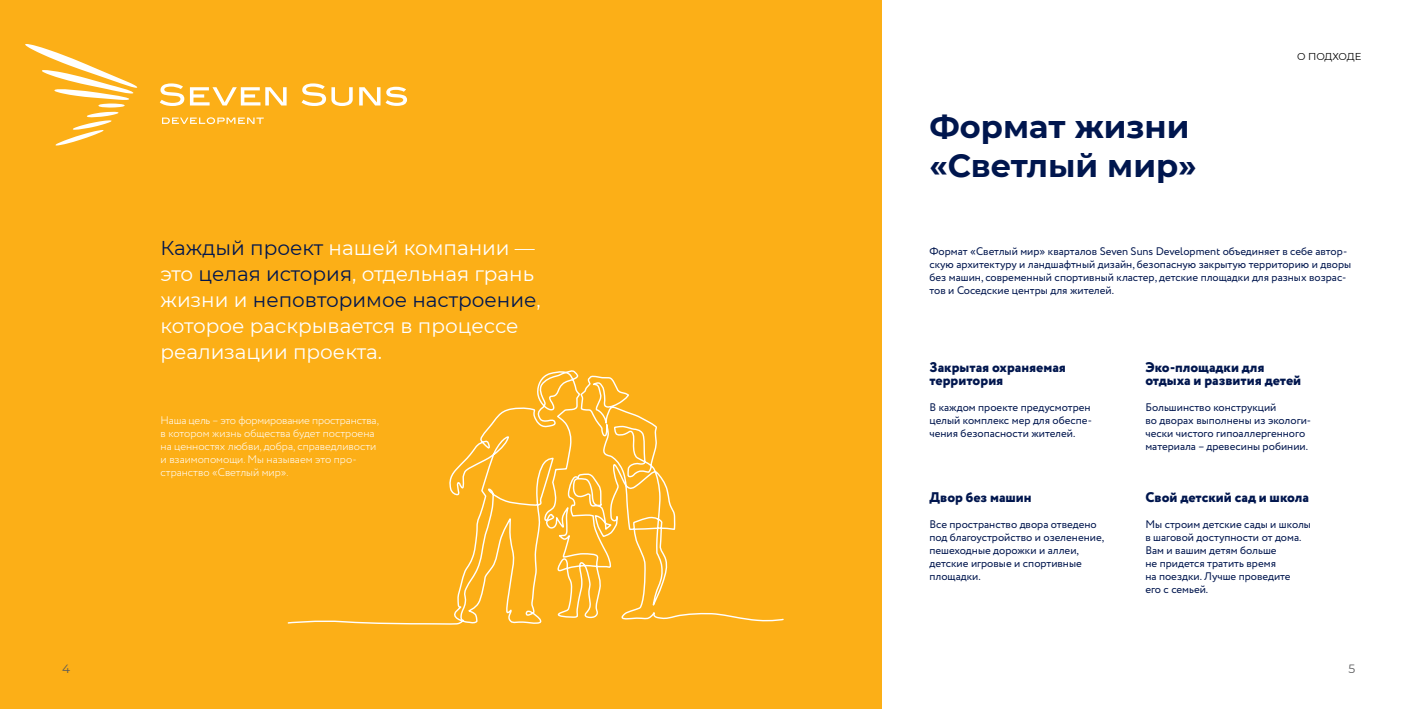
<style>
.page{position:relative;width:1418px;height:709px;background:#fff}
.page>*{position:absolute;margin:0;border:0;box-sizing:border-box;transform-origin:0 0}
.t1{font:700 32px/39px "Montserrat";color:#00164e}
.t2{font:20px/26px "Montserrat";color:#fff}
.t3{font:800 14px/13px "Circe";color:#00164e}
.t4{font:12px "Montserrat";color:#58595b}
.t5{font:11px/13px "Circe";color:#00164e}
.t6{font:300 11px/13px "Circe";color:#fff}
.t7{font:10px "Montserrat";letter-spacing:-.02em;color:#000}
.s1{color:#00164e}
</style>
<div class="page">
<div style="left:0;top:0;width:881px;height:709px;background:#fcaf17"></div>
<svg style="left:287px;top:370px;width:497px;height:255px"></svg>
<svg style="left:162px;top:117px;width:102px;height:7px"></svg>
<svg style="left:25px;top:44px;width:112px;height:102px"></svg>
<svg style="left:160px;top:83px;width:24px;height:23px"></svg>
<svg style="left:190px;top:87px;width:96px;height:18px"></svg>
<svg style="left:301px;top:83px;width:52px;height:23px"></svg>
<svg style="left:359px;top:87px;width:48px;height:19px"></svg>
<h2 class="t2" style="left:160px;top:234px;width:382px"><span class="s1">Каждый проект</span> нашей компании — это <span class="s1">целая история</span>, отдельная грань жизни и <span class="s1">неповторимое настроение</span>, которое раскрывается в процессе реализации проекта.</h2>
<p class="t6" style="left:160px;top:414px;width:220px">Наша цель – это формирование пространства, в котором жизнь общества будет построена на ценностях любви, добра, справедливости и взаимопомощи. Мы называем это про&shy;странство «Светлый мир».</p>
<h1 class="t1" style="left:929px;top:105px;width:268px">Формат жизни «Светлый мир»</h1>
<p class="t7" style="left:1297px;top:49px;width:65px">О ПОДХОДЕ</p>
<p class="t5" style="left:929px;top:245px;width:423px">Формат «Светлый мир» кварталов Seven Suns Development объединяет в себе автор&shy;скую архитектуру и ландшафтный дизайн, безопасную закрытую территорию и дворы без машин, современный спортивный кластер, детские площадки для разных возрас&shy;тов и Соседские центры для жителей.</p>
<p class="t3" style="left:929px;top:361px;width:138px">Закрытая охраняемая территория</p>
<p class="t5" style="left:929px;top:401px;width:164px">В каждом проекте предусмотрен целый комплекс мер для обеспе&shy;чения безопасности жителей.</p>
<p class="t3" style="left:929px;top:491px;width:104px">Двор без машин</p>
<p class="t5" style="left:929px;top:518px;width:176px">Все пространство двора отведено под благоустройство и озеленение, пешеходные дорожки и аллеи, детские игровые и спортивные площадки.</p>
<p class="t3" style="left:1145px;top:361px;width:157px">Эко-площадки для отдыха и развития детей</p>
<p class="t5" style="left:1145px;top:401px;width:167px">Большинство конструкций<br>во дворах выполнены из экологи&shy;чески чистого гипоаллергенного материала – древесины робинии.</p>
<p class="t3" style="left:1145px;top:491px;width:165px">Свой детский сад и школа</p>
<p class="t5" style="left:1145px;top:518px;width:167px">Мы строим детские сады и школы в шаговой доступности от дома.<br>Вам и вашим детям больше<br>не придется тратить время<br>на поездки. Лучше проведите<br>его с семьей.</p>
<p class="t4" style="left:62px;top:660px;width:9px">4</p>
<p class="t4" style="left:1348px;top:660px;width:8px">5</p>
</div>
